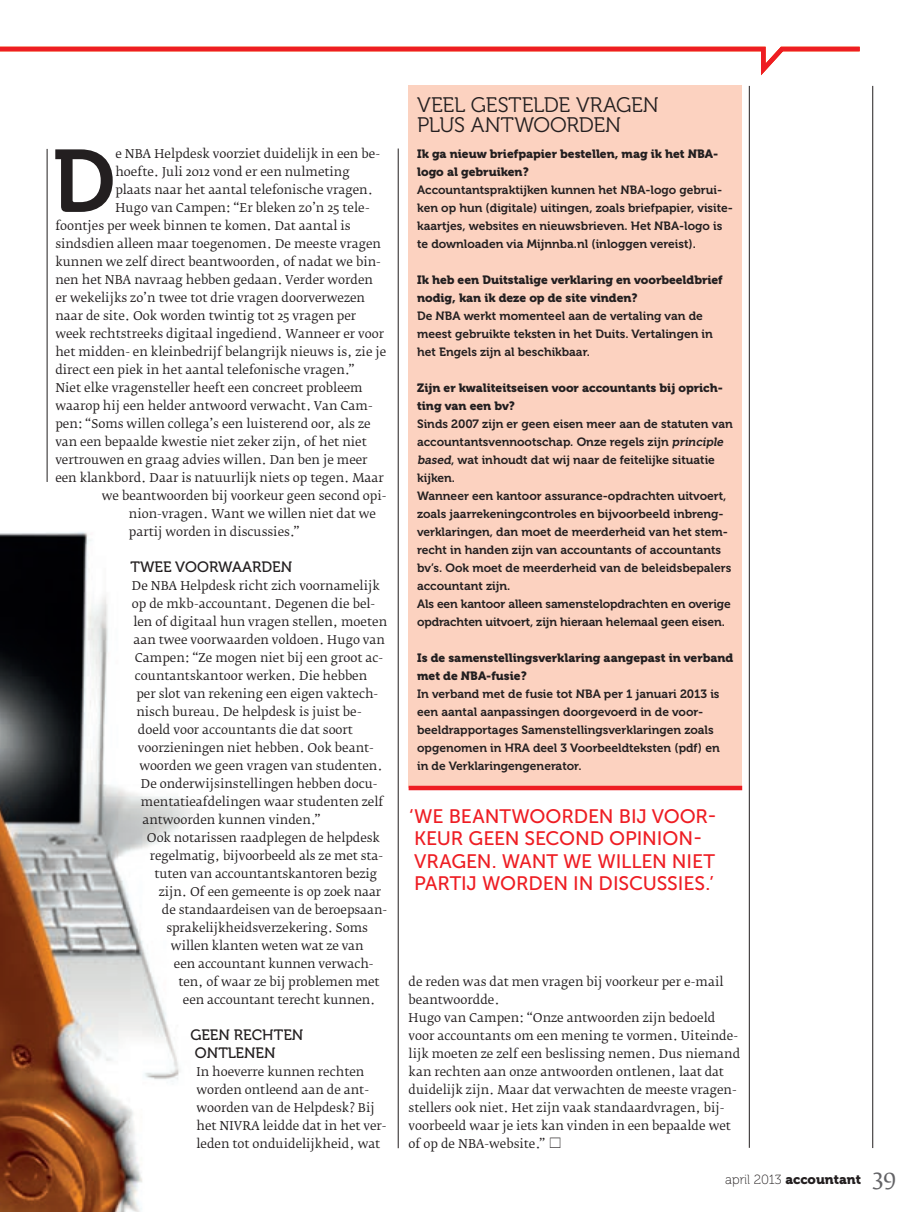
<style>
.page{position:relative;width:915px;height:1212px;background:#fff}
.page>*{position:absolute;margin:0;border:0;box-sizing:border-box;transform-origin:0 0}
.t1{font:88.05px "Museo 700";color:#231f20}
.t2{font:21px "Museo 300";color:#231f20}
.t3{font:19.5px/22.5px "Museo Sans 500";letter-spacing:-.005em;color:#ee1d23}
.t4{font:15px/18px "Museo 500";color:#231f20}
.t5{font:13.2px "Museo 900";color:#231f20}
.t6{font:12px/18px "Fedra Serif B Std";color:#231f20}
.t7{font:12px/18px "Museo 700";color:#231f20}
.t8{font:12px/18px "Museo 900";color:#231f20}
.s1{font-style:italic}
.s2{font-family:"Museo 100"}
.s3{font-family:"Fedra Serif B Std";font-size:22.5px;color:#636366}
</style>
<div class="page">
<hr style="left:872px;top:86px;width:1px;height:1062px;background:#231f20">
<img style="left:0;top:532px;width:193px;height:680px">
<svg style="left:0;top:46px;width:860px;height:30px"></svg>
<div style="left:408px;top:86px;width:334px;height:702px;background:#fcd2c0"></div>
<hr style="left:408px;top:786px;width:334px;height:4px;background:#ee1d23">
<hr style="left:47px;top:149px;width:1px;height:333px;background:#231f20">
<hr style="left:748px;top:86px;width:1px;height:1062px;background:#231f20">
<hr style="left:398px;top:149px;width:1px;height:999px;background:#231f20">
<h1 class="t1" style="left:52px;top:132px;width:59px">D</h1>
<p class="t6" style="left:115px;top:145px;width:266px">e NBA Helpdesk voorziet duidelijk in een be-</p>
<p class="t6" style="left:115px;top:163px;width:236px">hoefte. Juli 2012 vond er een nulmeting</p>
<p class="t6" style="left:115px;top:181px;width:259px">plaats naar het aantal telefonische vragen.</p>
<p class="t6" style="left:115px;top:199px;width:256px">Hugo van Campen: “Er bleken zo’n 25 tele-</p>
<p class="t6" style="left:55px;top:217px;width:297px">foontjes per week binnen te komen. Dat aantal is</p>
<p class="t6" style="left:55px;top:235px;width:327px">sindsdien alleen maar toegenomen. De meeste vragen</p>
<p class="t6" style="left:55px;top:253px;width:327px">kunnen we zelf direct beantwoorden, of nadat we bin-</p>
<p class="t6" style="left:55px;top:271px;width:319px">nen het NBA navraag hebben gedaan. Verder worden</p>
<p class="t6" style="left:55px;top:289px;width:311px">er wekelijks zo’n twee tot drie vragen doorverwezen</p>
<p class="t6" style="left:55px;top:307px;width:302px">naar de site. Ook worden twintig tot 25 vragen per</p>
<p class="t6" style="left:55px;top:325px;width:330px">week rechtstreeks digitaal ingediend. Wanneer er voor</p>
<p class="t6" style="left:55px;top:343px;width:332px">het midden- en kleinbedrijf belangrijk nieuws is, zie je</p>
<p class="t6" style="left:55px;top:361px;width:301px">direct een piek in het aantal telefonische vragen.”</p>
<p class="t6" style="left:55px;top:379px;width:309px">Niet elke vragensteller heeft een concreet probleem</p>
<p class="t6" style="left:55px;top:397px;width:319px">waarop hij een helder antwoord verwacht. Van Cam-</p>
<p class="t6" style="left:55px;top:415px;width:317px">pen: “Soms willen collega’s een luisterend oor, als ze</p>
<p class="t6" style="left:55px;top:433px;width:313px">van een bepaalde kwestie niet zeker zijn, of het niet</p>
<p class="t6" style="left:55px;top:451px;width:314px">vertrouwen en graag advies willen. Dan ben je meer</p>
<p class="t6" style="left:55px;top:469px;width:330px">een klankbord. Daar is natuurlijk niets op tegen. Maar</p>
<p class="t6" style="left:102px;top:487px;width:286px">we beantwoorden bij voorkeur geen second opi-</p>
<p class="t6" style="left:129px;top:505px;width:248px">nion-vragen. Want we willen niet dat we</p>
<p class="t6" style="left:129px;top:523px;width:172px">partij worden in discussies.”</p>
<p class="t4" style="left:130px;top:558px;width:161px">TWEE VOORWAARDEN</p>
<p class="t6" style="left:132px;top:577px;width:249px">De NBA Helpdesk richt zich voornamelijk</p>
<p class="t6" style="left:132px;top:595px;width:245px">op de mkb-accountant. Degenen die bel-</p>
<p class="t6" style="left:133px;top:613px;width:255px">len of digitaal hun vragen stellen, moeten</p>
<p class="t6" style="left:133px;top:631px;width:253px">aan twee voorwaarden voldoen. Hugo van</p>
<p class="t6" style="left:135px;top:649px;width:250px">Campen: “Ze mogen niet bij een groot ac-</p>
<p class="t6" style="left:135px;top:667px;width:234px">countantskantoor werken. Die hebben</p>
<p class="t6" style="left:136px;top:685px;width:243px">per slot van rekening een eigen vaktech-</p>
<p class="t6" style="left:136px;top:703px;width:227px">nisch bureau. De helpdesk is juist be-</p>
<p class="t6" style="left:138px;top:721px;width:216px">doeld voor accountants die dat soort</p>
<p class="t6" style="left:138px;top:739px;width:237px">voorzieningen niet hebben. Ook beant-</p>
<p class="t6" style="left:139px;top:757px;width:245px">woorden we geen vragen van studenten.</p>
<p class="t6" style="left:141px;top:775px;width:238px">De onderwijsinstellingen hebben docu-</p>
<p class="t6" style="left:141px;top:793px;width:244px">mentatieafdelingen waar studenten zelf</p>
<p class="t6" style="left:142px;top:811px;width:180px">antwoorden kunnen vinden.”</p>
<p class="t6" style="left:147px;top:829px;width:234px">Ook notarissen raadplegen de helpdesk</p>
<p class="t6" style="left:150px;top:847px;width:234px">regelmatig, bijvoorbeeld als ze met sta-</p>
<p class="t6" style="left:154px;top:865px;width:224px">tuten van accountantskantoren bezig</p>
<p class="t6" style="left:159px;top:883px;width:224px">zijn. Of een gemeente is op zoek naar</p>
<p class="t6" style="left:162px;top:901px;width:226px">de standaardeisen van de beroepsaan-</p>
<p class="t6" style="left:166px;top:919px;width:203px">sprakelijkheidsverzekering. Soms</p>
<p class="t6" style="left:171px;top:937px;width:194px">willen klanten weten wat ze van</p>
<p class="t6" style="left:174px;top:955px;width:201px">een accountant kunnen verwach-</p>
<p class="t6" style="left:178px;top:973px;width:203px">ten, of waar ze bij problemen met</p>
<p class="t6" style="left:183px;top:991px;width:194px">een accountant terecht kunnen.</p>
<p class="t4" style="left:195px;top:1026px;width:108px;text-indent:-4px">GEEN RECHTEN<br>ONTLENEN</p>
<p class="t6" style="left:196px;top:1063px;width:191px">In hoeverre kunnen rechten worden ontleend aan de ant&shy;woorden van de Helpdesk? Bij het NIVRA leidde dat in het ver&shy;leden tot onduidelijkheid, wat</p>
<h2 class="t2" style="left:417px;top:94px;width:174px">VEEL GESTELDE VRAG</h2>
<h2 class="t2" style="left:631px;top:94px;width:29px">EN</h2>
<h2 class="t2" style="left:417px;top:113px;width:100px">PLUS ANTWOORD</h2>
<h2 class="t2" style="left:593px;top:113px;width:29px">EN</h2>
<p class="t8" style="left:417px;top:145px;width:302px">Ik ga nieuw briefpapier bestellen, mag ik het NBA&shy;logo al gebruiken?</p>
<p class="t7" style="left:417px;top:181px;width:213px">Accountantspraktijken kunnen het NBA</p>
<p class="t7" style="left:417px;top:181px;width:317px;text-indent:228px">-logo gebrui&shy;ken op hun (digitale) uitingen, zoals briefpapier, visite&shy;kaartjes, websites en nieuwsbrieven. Het NBA</p>
<p class="t7" style="left:417px;top:217px;width:307px;text-indent:262px">-logo is te downloaden via Mijnnba.nl (inloggen vereist).</p>
<p class="t8" style="left:417px;top:271px;width:307px">Ik heb een Duitstalige verklaring en voorbeeldbrief nodig, kan ik deze op de site vinden?</p>
<p class="t7" style="left:417px;top:307px;width:28px">De NBA</p>
<p class="t7" style="left:417px;top:307px;width:297px;text-indent:47px">werkt momenteel aan de vertaling van de meest gebruikte teksten in het Duits. Vertalingen in het Engels zijn al beschikbaar.</p>
<p class="t8" style="left:417px;top:379px;width:307px">Zijn er kwaliteitseisen voor accountants bij oprich&shy;ting van een bv?</p>
<p class="t7" style="left:417px;top:415px;width:317px">Sinds 2007 zijn er geen eisen meer aan de statuten van accountantsvennootschap. Onze regels zijn <span class="s1">principle based</span>, wat inhoudt dat wij naar de feitelijke situatie kijken.<br>Wanneer een kantoor assurance-opdrachten uitvoert, zoals jaarrekeningcontroles en bijvoorbeeld inbreng&shy;verklaringen, dan moet de meerderheid van het stem&shy;recht in handen zijn van accountants of accountants bv’s. Ook moet de meerderheid van de beleidsbepalers accountant zijn.<br>Als een kantoor alleen samenstelopdrachten en overige opdrachten uitvoert, zijn hieraan helemaal geen eisen.</p>
<p class="t8" style="left:417px;top:649px;width:317px">Is de samenstellingsverklaring aangepast in verband met de NBA-fusie?</p>
<p class="t7" style="left:417px;top:685px;width:168px">In verband met de fusie tot NBA</p>
<p class="t7" style="left:417px;top:685px;width:304px;text-indent:187px">per 1 januari 2013 is een aantal aanpassingen doorgevoerd in de voor&shy;beeldrapportages Samenstellingsverklaringen zoals opgenomen in HRA</p>
<p class="t7" style="left:417px;top:739px;width:304px;text-indent:116px">deel 3 Voorbeeldteksten (pdf) en in de Verklaringengenerator.</p>
<h3 class="t3" style="left:409px;top:805px;width:309px">‘WE BEANTWOORDEN BIJ VOOR-<br>KEUR GEEN SECOND OPINION-<br>VRAGEN. WANT WE WILLEN NIET<br>PARTIJ WORDEN IN DISCUSSIES.’</h3>
<p class="t6" style="left:408px;top:973px;width:333px">de reden was dat men vragen bij voorkeur per e-mail beantwoordde.<br>Hugo van Campen: “Onze antwoorden zijn bedoeld voor accountants om een mening te vormen. Uiteinde&shy;lijk moeten ze zelf een beslissing nemen. Dus niemand kan rechten aan onze antwoorden ontlenen, laat dat duidelijk zijn. Maar dat verwachten de meeste vragen&shy;stellers ook niet. Het zijn vaak standaardvragen, bij&shy;voorbeeld waar je iets kan vinden in een bepaalde wet of op de NBA-website.”</p>
<p class="t5" style="left:725px;top:1172px;width:173px"><span class="s2">april 2013</span> accountant <span class="s3">39</span></p>
</div>
